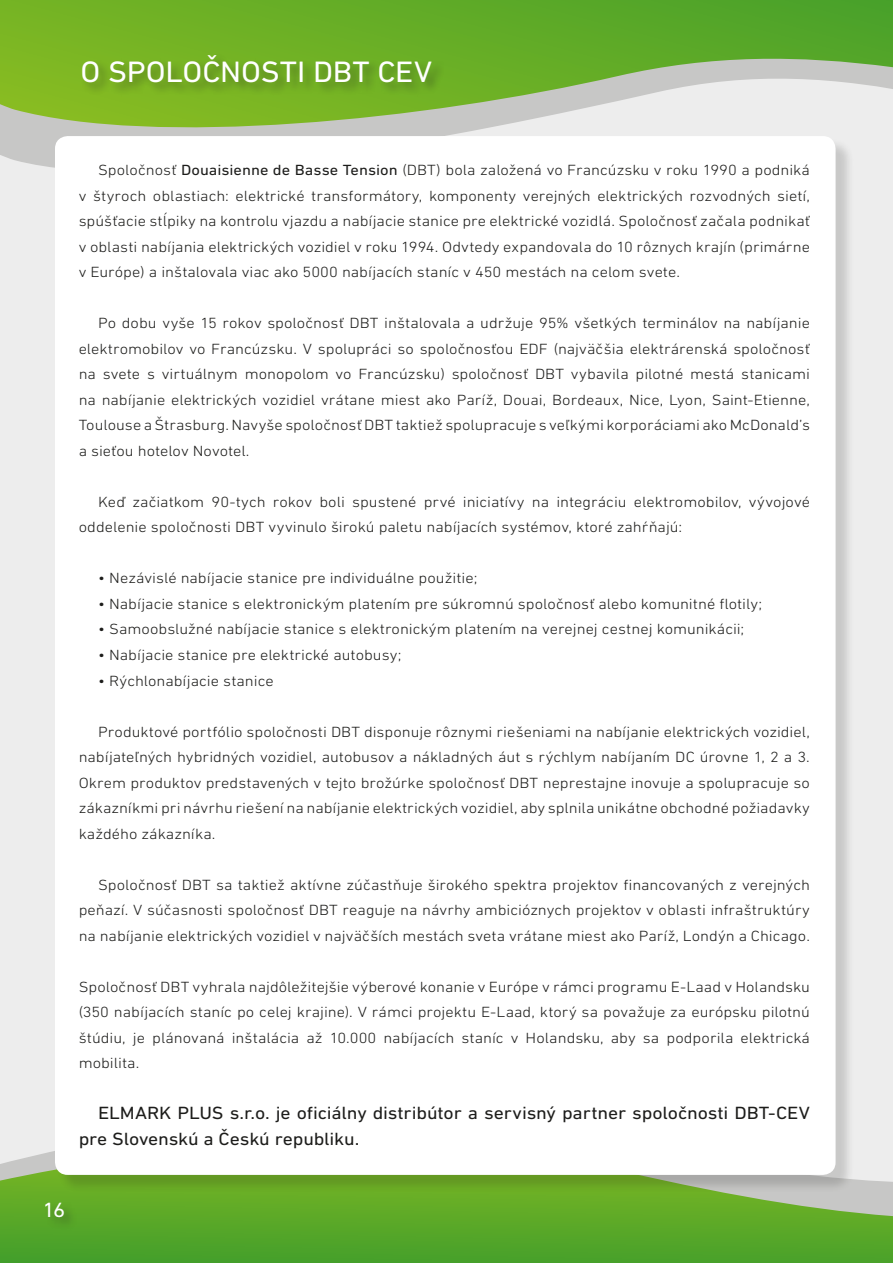
<style>
.page{position:relative;width:893px;height:1263px;background:#ededed}
.page>*{position:absolute;margin:0;border:0;box-sizing:border-box;transform-origin:0 0}
.t1{font:30px "DIN Next LT Pro";letter-spacing:-.005em;color:#fff;scale:1.07 1}
.t2{font:21px "DIN Next LT Pro";color:#fff;scale:1.07 1}
.t3{font:18px/25.5px "DIN Next LT Pro";letter-spacing:-.01em;color:#1d1d1b;scale:1.1 1}
.t4{font:300 15px/25.5px "DIN Next LT Pro";color:#1d1d1b;text-align:justify;scale:1.1 1}
.s1{font-weight:400}
</style>
<div class="page">
<svg style="left:0;top:147px;width:55px;height:21px"></svg>
<svg style="left:0;top:0;width:893px;height:147px"></svg>
<svg style="left:0;top:1151px;width:893px;height:112px"></svg>
<div style="left:44px;top:1201px;width:33px;height:29px;background:#57a426"></div>
<div style="left:81px;top:53px;width:364px;height:43px;background:#1d1d1b;opacity:.4"></div>
<div style="left:57px;top:138px;width:797px;height:1055px;background:#1d1d1b;opacity:.18"></div>
<div style="left:55px;top:136px;width:781px;height:1039px;background:#fff;border-radius:13px"></div>
<h1 class="t1" style="left:80px;top:54px;width:330px">O spoločnosti DBT CEV</h1>
<p class="t4" style="left:79px;top:157px;width:666px;text-indent:20px">Spoločnosť <span class="s1">Douaisienne de Basse Tension</span> (DBT) bola založená vo Francúzsku v roku 1990 a podniká v štyroch oblastiach: elektrické transformátory, komponenty verejných elektrických rozvodných sietí, spúšťacie stĺpiky na kontrolu vjazdu a nabíjacie stanice pre elektrické vozidlá. Spoločnosť začala podnikať v oblasti nabíjania elektrických vozidiel v roku 1994. Odvtedy expandovala do 10 rôznych krajín (primárne v Európe) a inštalovala viac ako 5000 nabíjacích staníc v 450 mestách na celom svete.</p>
<p class="t4" style="left:79px;top:310px;width:666px;text-indent:20px">Po dobu vyše 15 rokov spoločnosť DBT inštalovala a udržuje 95% všetkých terminálov na nabíjanie elektromobilov vo Francúzsku. V spolupráci so spoločnosťou EDF (najväčšia elektrárenská spoločnosť na svete s virtuálnym monopolom vo Francúzsku) spoločnosť DBT vybavila pilotné mestá stanicami na nabíjanie elektrických vozidiel vrátane miest ako Paríž, Douai, Bordeaux, Nice, Lyon, Saint-Etienne, Toulouse a Štrasburg. Navyše spoločnosť DBT taktiež spolupracuje s veľkými korporáciami ako McDonald’s a sieťou hotelov Novotel.</p>
<p class="t4" style="left:79px;top:489px;width:666px;text-indent:20px">Keď začiatkom 90-tych rokov boli spustené prvé iniciatívy na integráciu elektromobilov, vývojové oddelenie spoločnosti DBT vyvinulo širokú paletu nabíjacích systémov, ktoré zahŕňajú:</p>
<p class="t4" style="left:98px;top:565px;width:346px">• Nezávislé nabíjacie stanice pre individuálne použitie;</p>
<p class="t4" style="left:98px;top:591px;width:605px">• Nabíjacie stanice s elektronickým platením pre súkromnú spoločnosť alebo komunitné flotily;</p>
<p class="t4" style="left:98px;top:616px;width:589px">• Samoobslužné nabíjacie stanice s elektronickým platením na verejnej cestnej komunikácii;</p>
<p class="t4" style="left:98px;top:642px;width:277px">• Nabíjacie stanice pre elektrické autobusy;</p>
<p class="t4" style="left:98px;top:667px;width:161px">• Rýchlonabíjacie stanice</p>
<p class="t4" style="left:79px;top:718px;width:666px;text-indent:20px">Produktové portfólio spoločnosti DBT disponuje rôznymi riešeniami na nabíjanie elektrických vozidiel, nabíjateľných hybridných vozidiel, autobusov a nákladných áut s rýchlym nabíjaním DC úrovne 1, 2 a 3.<br>Okrem produktov predstavených v tejto brožúrke spoločnosť DBT neprestajne inovuje a spolupracuje so zákazníkmi pri návrhu riešení na nabíjanie elektrických vozidiel, aby splnila unikátne obchodné požiadavky každého zákazníka.</p>
<p class="t4" style="left:79px;top:871px;width:666px;text-indent:20px">Spoločnosť DBT sa taktiež aktívne zúčastňuje širokého spektra projektov financovaných z verejných peňazí. V súčasnosti spoločnosť DBT reaguje na návrhy ambicióznych projektov v oblasti infraštruktúry na nabíjanie elektrických vozidiel v najväčších mestách sveta vrátane miest ako Paríž, Londýn a Chicago.</p>
<p class="t4" style="left:79px;top:973px;width:666px">Spoločnosť DBT vyhrala najdôležitejšie výberové konanie v Európe v rámci programu E-Laad v Holandsku (350 nabíjacích staníc po celej krajine). V rámci projektu E-Laad, ktorý sa považuje za európsku pilotnú štúdiu, je plánovaná inštalácia až 10.000 nabíjacích staníc v Holandsku, aby sa podporila elektrická mobilita.</p>
<p class="t3" style="left:98px;top:1100px;width:12px">ELMA</p>
<p class="t3" style="left:79px;top:1100px;width:666px;text-indent:68px">RK PLUS s.r.o. je oficiálny distribútor a servisný partner spoločnosti DBT-CEV pre Slovenskú a Českú republiku.</p>
<h2 class="t2" style="left:43px;top:1197px;width:23px">16</h2>
</div>
